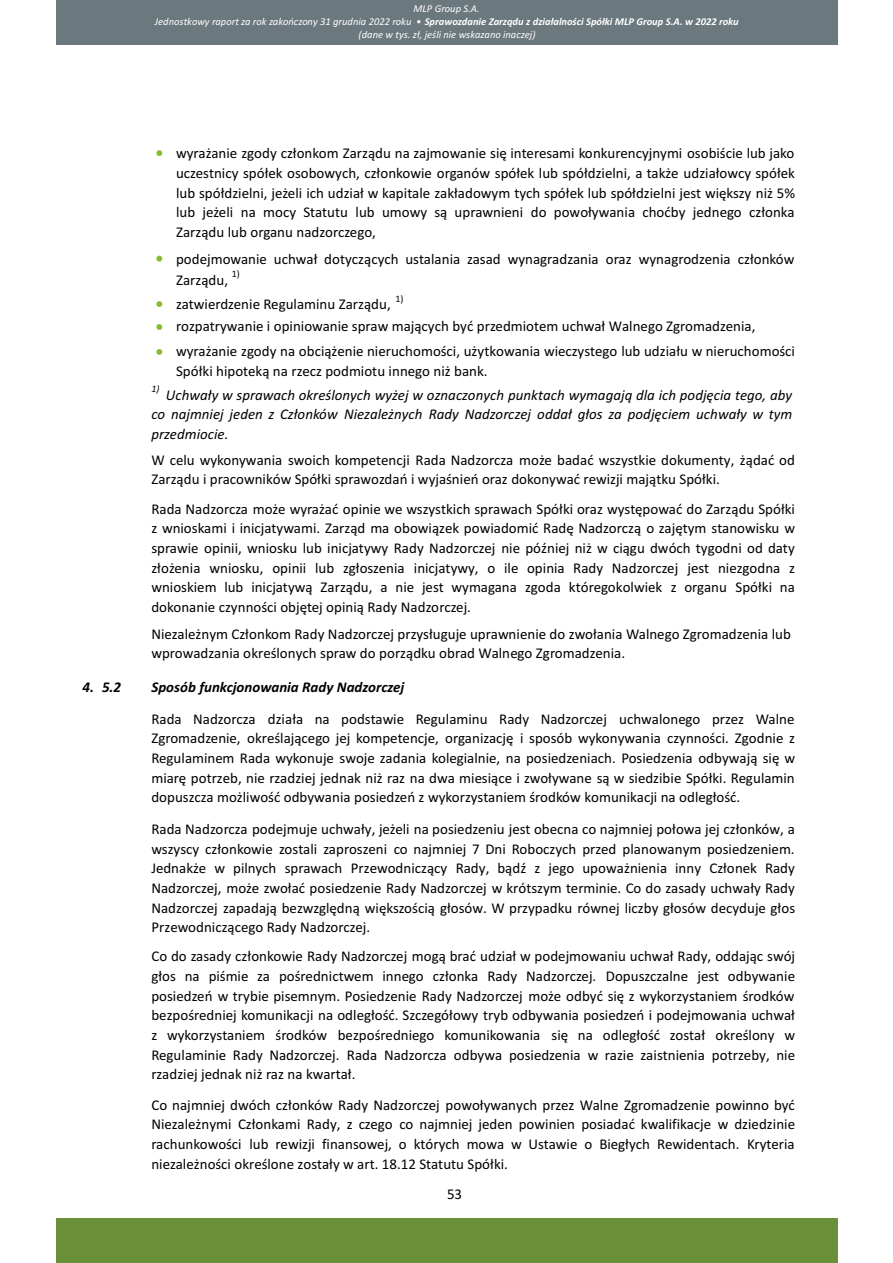
<style>
.page{position:relative;width:893px;height:1263px;background:#fff}
.page>*{position:absolute;margin:0;border:0;box-sizing:border-box;transform-origin:0 0}
.t1{font:15px/19.6px "Calibri";color:#000;text-align:justify}
.t2{font:italic 15px/19.6px "Calibri";color:#000;text-align:justify}
.t3{font:italic 700 15px "Calibri";color:#000}
.t4{font:italic 10.5px/12.9px "Calibri";color:#fff;text-align:center}
.t5{font:9.9px "Calibri";color:#000}
.t6{font:italic 9.9px "Calibri";color:#000}
.s1{font-weight:700}
</style>
<div class="page">
<div style="left:56px;top:0;width:782px;height:45px;background:#6b787d"></div>
<div style="left:56px;top:1218px;width:782px;height:45px;background:#698f38"></div>
<svg style="left:156px;top:150px;width:6px;height:6px"></svg>
<svg style="left:156px;top:256px;width:6px;height:6px"></svg>
<svg style="left:156px;top:301px;width:6px;height:6px"></svg>
<svg style="left:156px;top:324px;width:6px;height:6px"></svg>
<svg style="left:156px;top:349px;width:6px;height:6px"></svg>
<p class="t4" style="left:155px;top:3px;width:585px">MLP Group S.A.<br>Jednostkowy raport za rok zakończony 31 grudnia 2022 roku • <span class="s1">Sprawozdanie Zarządu z działalności Spółki MLP Group S.A. w 2022 roku </span>(dane w tys. zł, jeśli nie wskazano inaczej)</p>
<p class="t1" style="left:176px;top:145px;width:621px">wyrażanie zgody członkom Zarządu na zajmowanie się interesami konkurencyjnymi osobiście lub jako uczestnicy spółek osobowych, członkowie organów spółek lub spółdzielni, a także udziałowcy spółek lub spółdzielni, jeżeli ich udział w kapitale zakładowym tych spółek lub spółdzielni jest większy niż 5% lub jeżeli na mocy Statutu lub umowy są uprawnieni do powoływania choćby jednego członka Zarządu lub organu nadzorczego,</p>
<p class="t1" style="left:176px;top:249px;width:620px;line-height:21.3px">podejmowanie uchwał dotyczących ustalania zasad wynagradzania oraz wynagrodzenia członków<br>Zarządu,</p>
<p class="t5" style="left:232px;top:270px;width:10px">1)</p>
<p class="t1" style="left:176px;top:295px;width:216px">zatwierdzenie Regulaminu Zarządu,</p>
<p class="t5" style="left:396px;top:294px;width:10px">1)</p>
<p class="t1" style="left:176px;top:315px;width:620px;line-height:24.8px">rozpatrywanie i opiniowanie spraw mających być przedmiotem uchwał Walnego Zgromadzenia, wyrażanie zgody na obciążenie nieruchomości, użytkowania wieczystego lub udziału w nieruchomości</p>
<p class="t1" style="left:176px;top:362px;width:313px">Spółki hipoteką na rzecz podmiotu innego niż bank.</p>
<p class="t6" style="left:151px;top:385px;width:10px">1)</p>
<p class="t2" style="left:151px;top:386px;width:642px;text-indent:15px">Uchwały w sprawach określonych wyżej w oznaczonych punktach wymagają dla ich podjęcia tego, aby co najmniej jeden z Członków Niezależnych Rady Nadzorczej oddał głos za podjęciem uchwały w tym przedmiocie.</p>
<p class="t1" style="left:151px;top:451px;width:645px">W celu wykonywania swoich kompetencji Rada Nadzorcza może badać wszystkie dokumenty, żądać od<br>Zarządu i pracowników Spółki sprawozdań i wyjaśnień oraz dokonywać rewizji majątku Spółki.</p>
<p class="t1" style="left:151px;top:500px;width:645px">Rada Nadzorcza może wyrażać opinie we wszystkich sprawach Spółki oraz występować do Zarządu Spółki z wnioskami i inicjatywami. Zarząd ma obowiązek powiadomić Radę Nadzorczą o zajętym stanowisku w sprawie opinii, wniosku lub inicjatywy Rady Nadzorczej nie później niż w ciągu dwóch tygodni od daty złożenia wniosku, opinii lub zgłoszenia inicjatywy, o ile opinia Rady Nadzorczej jest niezgodna z wnioskiem lub inicjatywą Zarządu, a nie jest wymagana zgoda któregokolwiek z organu Spółki na dokonanie czynności objętej opinią Rady Nadzorczej.</p>
<p class="t1" style="left:151px;top:625px;width:641px">Niezależnym Członkom Rady Nadzorczej przysługuje uprawnienie do zwołania Walnego Zgromadzenia lub wprowadzania określonych spraw do porządku obrad Walnego Zgromadzenia.</p>
<p class="t3" style="left:82px;top:680px;width:40px">4. 5.2</p>
<p class="t3" style="left:151px;top:680px;width:255px">Sposób funkcjonowania Rady Nadzorczej</p>
<p class="t1" style="left:151px;top:710px;width:645px">Rada Nadzorcza działa na podstawie Regulaminu Rady Nadzorczej uchwalonego przez Walne Zgromadzenie, określającego jej kompetencje, organizację i sposób wykonywania czynności. Zgodnie z Regulaminem Rada wykonuje swoje zadania kolegialnie, na posiedzeniach. Posiedzenia odbywają się w miarę potrzeb, nie rzadziej jednak niż raz na dwa miesiące i zwoływane są w siedzibie Spółki. Regulamin dopuszcza możliwość odbywania posiedzeń z wykorzystaniem środków komunikacji na odległość.</p>
<p class="t1" style="left:151px;top:820px;width:645px">Rada Nadzorcza podejmuje uchwały, jeżeli na posiedzeniu jest obecna co najmniej połowa jej członków, a wszyscy członkowie zostali zaproszeni co najmniej 7 Dni Roboczych przed planowanym posiedzeniem.<br>Jednakże w pilnych sprawach Przewodniczący Rady, bądź z jego upoważnienia inny Członek Rady Nadzorczej, może zwołać posiedzenie Rady Nadzorczej w krótszym terminie. Co do zasady uchwały Rady Nadzorczej zapadają bezwzględną większością głosów. W przypadku równej liczby głosów decyduje głos Przewodniczącego Rady Nadzorczej.</p>
<p class="t1" style="left:151px;top:948px;width:645px">Co do zasady członkowie Rady Nadzorczej mogą brać udział w podejmowaniu uchwał Rady, oddając swój głos na piśmie za pośrednictwem innego członka Rady Nadzorczej. Dopuszczalne jest odbywanie posiedzeń w trybie pisemnym. Posiedzenie Rady Nadzorczej może odbyć się z wykorzystaniem środków bezpośredniej komunikacji na odległość. Szczegółowy tryb odbywania posiedzeń i podejmowania uchwał z wykorzystaniem środków bezpośredniego komunikowania się na odległość został określony w Regulaminie Rady Nadzorczej. Rada Nadzorcza odbywa posiedzenia w razie zaistnienia potrzeby, nie rzadziej jednak niż raz na kwartał.</p>
<p class="t1" style="left:151px;top:1096px;width:645px">Co najmniej dwóch członków Rady Nadzorczej powoływanych przez Walne Zgromadzenie powinno być Niezależnymi Członkami Rady, z czego co najmniej jeden powinien posiadać kwalifikacje w dziedzinie rachunkowości lub rewizji finansowej, o których mowa w Ustawie o Biegłych Rewidentach. Kryteria niezależności określone zostały w art. 18.12 Statutu Spółki.</p>
<p class="t1" style="left:447px;top:1185px;width:17px">53</p>
</div>
